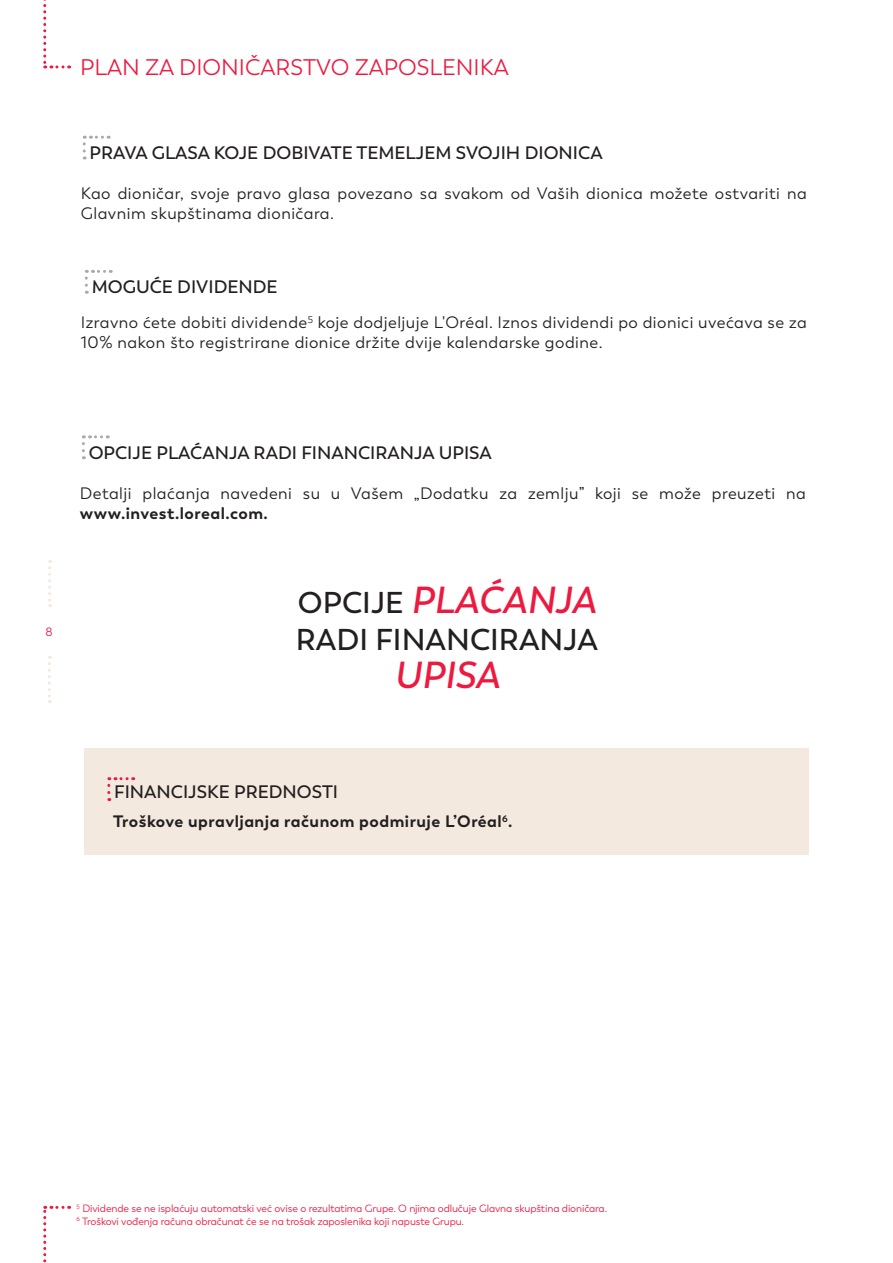
<style>
.page{position:relative;width:893px;height:1263px;background:#fff}
.page>*{position:absolute;margin:0;border:0;box-sizing:border-box;transform-origin:0 0}
.t1{font:italic 600 37.5px "Trenda";color:#ed1a40}
.t2{font:600 30px "Trenda";color:#231f20}
.t3{font:22.5px "Trenda";color:#ed1a40}
.t4{font:600 18px "Trenda";color:#231f20}
.t5{font:16.5px/19.8px "Trenda";letter-spacing:.03em;color:#231f20}
.t6{font:700 16.5px "Trenda";letter-spacing:.03em;color:#231f20}
.t7{font:12px "Trenda";color:#ed1a40}
.t8{font:10.5px/12.6px "Trenda";letter-spacing:-.01em;color:#ed1a40}
.s1{font-style:normal;font-size:30px;color:#231f20}
</style>
<div class="page">
<svg style="left:43px;top:0;width:27px;height:68px"></svg>
<svg style="left:43px;top:1206px;width:27px;height:57px"></svg>
<svg style="left:83px;top:136px;width:26px;height:15px"></svg>
<svg style="left:82px;top:435px;width:26px;height:24px"></svg>
<svg style="left:85px;top:270px;width:26px;height:15px"></svg>
<div style="left:84px;top:748px;width:725px;height:107px;background:#f3e9df"></div>
<svg style="left:107px;top:777px;width:27px;height:24px"></svg>
<svg style="left:48px;top:560px;width:3px;height:47px"></svg>
<svg style="left:48px;top:656px;width:3px;height:47px"></svg>
<h3 class="t3" style="left:80px;top:54px;width:430px">PLAN ZA DIONIČARSTVO ZAPOSLENIKA</h3>
<p class="t4" style="left:90px;top:142px;width:515px">PRAVA GLASA KOJE DOBIVATE TEMELJEM SVOJIH DIONICA</p>
<p class="t5" style="left:81px;top:184px;width:727px">Kao dioničar, svoje pravo glasa povezano sa svakom od Vaših dionica možete ostvariti na<br>Glavnim skupštinama dioničara.</p>
<p class="t4" style="left:92px;top:276px;width:187px">MOGUĆE DIVIDENDE</p>
<p class="t5" style="left:81px;top:313px;width:727px">Izravno ćete dobiti dividende<sup>5</sup> koje dodjeljuje L'Oréal. Iznos dividendi po dionici uvećava se za<br>10% nakon što registrirane dionice držite dvije kalendarske godine.</p>
<p class="t7" style="left:46px;top:625px;width:9px">8</p>
<p class="t4" style="left:89px;top:442px;width:405px">OPCIJE PLAĆANJA RADI FINANCIRANJA UPISA</p>
<p class="t5" style="left:80px;top:484px;width:727px">Detalji plaćanja navedeni su u Vašem „Dodatku za zemlju” koji se može preuzeti na</p>
<p class="t6" style="left:80px;top:503px;width:189px">www.invest.loreal.com.</p>
<h1 class="t1" style="left:298px;top:577px;width:300px"><span class="s1">OPCIJE</span> PLAĆANJA</h1>
<h2 class="t2" style="left:296px;top:622px;width:304px">RADI FINANCIRANJA</h2>
<h1 class="t1" style="left:394px;top:652px;width:107px">UPISA</h1>
<p class="t4" style="left:114px;top:780px;width:226px">FINANCIJSKE PREDNOSTI</p>
<p class="t6" style="left:113px;top:811px;width:401px">Troškove upravljanja računom podmiruje L’Oréal<sup>6</sup>.</p>
<p class="t8" style="left:77px;top:1202px;width:532px"><sup>5</sup> Dividende se ne isplaćuju automatski već ovise o rezultatima Grupe. O njima odlučuje Glavna skupština dioničara.<br><sup>6</sup> Troškovi vođenja računa obračunat će se na trošak zaposlenika koji napuste Grupu.</p>
</div>
